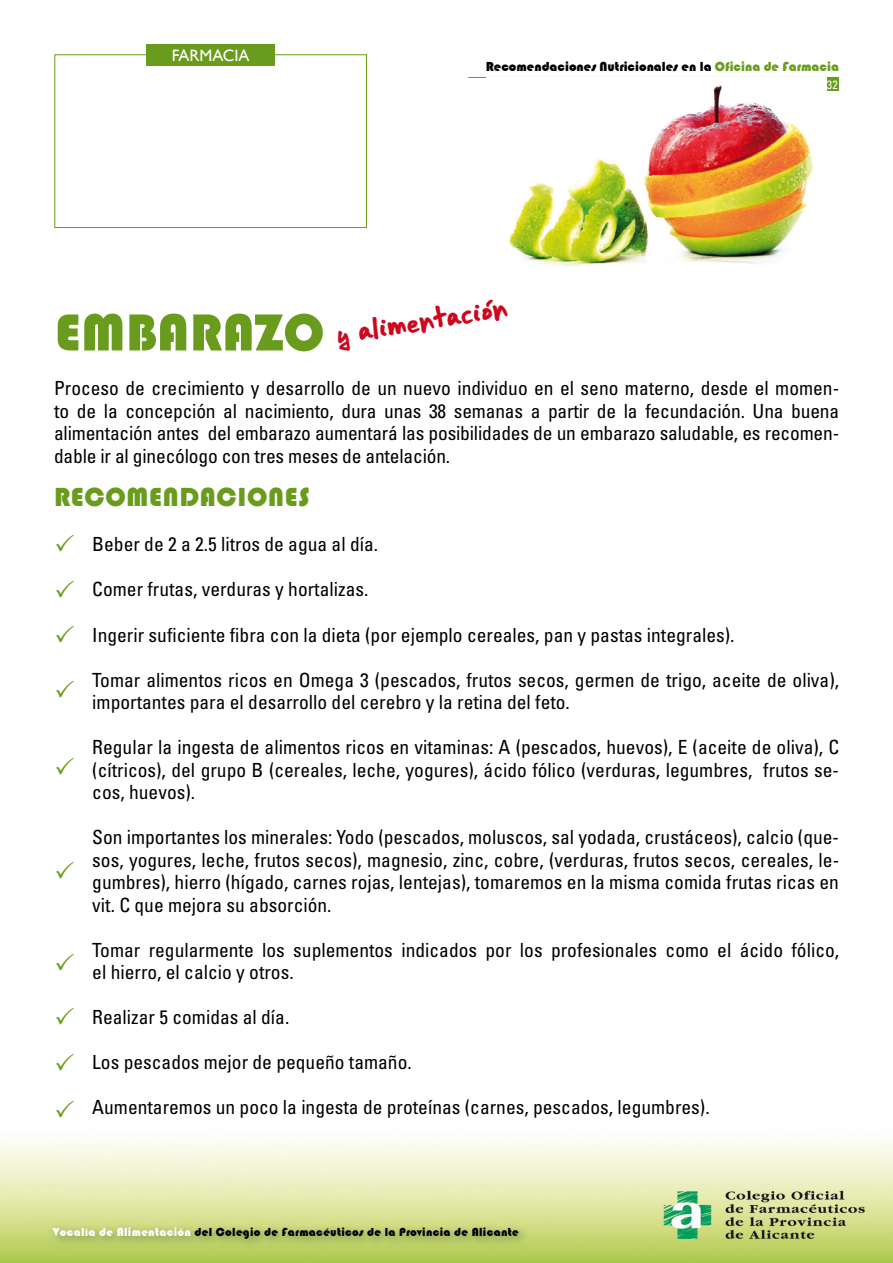
<style>
.page{position:relative;width:893px;height:1263px;background:#fff}
.page>*{position:absolute;margin:0;border:0;box-sizing:border-box;transform-origin:0 0}
.t1{font:54px "Bauhaus 93";letter-spacing:.01em;color:#699c1c}
.t2{font:27px "Bauhaus 93";letter-spacing:.025em;color:#699c1c}
.t3{font:21px "Gorri Sans";color:#cd071e}
.t4{font:condensed 19.5px/22.5px "Univers";color:#000;text-align:justify}
.t5{font:16.5px "Gill Sans";color:#fff}
.t6{font:13.5px "Bauhaus 93";color:#000}
.t7{font:12px "Bauhaus 93";letter-spacing:.025em;color:#000}
.t8{font:condensed 12px "Univers";color:#fff}
.s1{color:#699c1c}
.s2{color:#fff}
</style>
<div class="page">
<img style="left:0;top:1139px;width:893px;height:124px">
<div style="left:55px;top:55px;width:312px;height:173px;border:1px solid #699c1c"></div>
<hr style="left:468px;top:77px;width:371px;height:1px;background:#699c1c">
<div style="left:826px;top:77px;width:13px;height:13px;background:#699c1c"></div>
<img style="left:47px;top:1222px;width:481px;height:27px">
<div style="left:146px;top:45px;width:129px;height:21px;background:#699c1c"></div>
<img style="left:509px;top:85px;width:304px;height:181px">
<p class="t5" style="left:172px;top:46px;width:79px">FARMACIA</p>
<p class="t6" style="left:486px;top:59px;width:355px">Recomendaciones Nutricionales en la <span class="s1">Oficina de Farmacia</span></p>
<p class="t8" style="left:827px;top:77px;width:12px">32</p>
<h1 class="t1" style="left:55px;top:302px;width:271px">EMBARAZO</h1>
<p class="t3" style="left:334px;top:318px;width:174px;rotate:-9deg">y alimentación</p>
<p class="t4" style="left:54px;top:377px;width:787px">Proceso de crecimiento y desarrollo de un nuevo individuo en el seno materno, desde el momen&shy;to de la concepción al nacimiento, dura unas 38 semanas a partir de la fecundación. Una buena alimentación antes del embarazo aumentará las posibilidades de un embarazo saludable, es recomen&shy;dable ir al ginecólogo con tres meses de antelación.</p>
<h2 class="t2" style="left:54px;top:482px;width:257px">RECOMENDACIONES</h2>
<p class="t4" style="left:92px;top:533px;width:287px">Beber de 2 a 2.5 litros de agua al día.</p>
<p class="t4" style="left:92px;top:578px;width:278px">Comer frutas, verduras y hortalizas.</p>
<p class="t4" style="left:92px;top:623px;width:644px">Ingerir suficiente fibra con la dieta (por ejemplo cereales, pan y pastas integrales).</p>
<p class="t4" style="left:92px;top:668px;width:748px">Tomar alimentos ricos en Omega 3 (pescados, frutos secos, germen de trigo, aceite de oliva), importantes para el desarrollo del cerebro y la retina del feto.</p>
<p class="t4" style="left:92px;top:735px;width:748px">Regular la ingesta de alimentos ricos en vitaminas: A (pescados, huevos), E (aceite de oliva), C (cítricos), del grupo B (cereales, leche, yogures), ácido fólico (verduras, legumbres, frutos se&shy;cos, huevos).</p>
<p class="t4" style="left:92px;top:825px;width:748px">Son importantes los minerales: Yodo (pescados, moluscos, sal yodada, crustáceos), calcio (que&shy;sos, yogures, leche, frutos secos), magnesio, zinc, cobre, (verduras, frutos secos, cereales, le&shy;gumbres), hierro (hígado, carnes rojas, lentejas), tomaremos en la misma comida frutas ricas en vit. C que mejora su absorción.</p>
<p class="t4" style="left:92px;top:938px;width:748px">Tomar regularmente los suplementos indicados por los profesionales como el ácido fólico, el hierro, el calcio y otros.</p>
<p class="t4" style="left:92px;top:1006px;width:199px">Realizar 5 comidas al día.</p>
<p class="t4" style="left:92px;top:1051px;width:321px">Los pescados mejor de pequeño tamaño.</p>
<p class="t4" style="left:92px;top:1096px;width:619px">Aumentaremos un poco la ingesta de proteínas (carnes, pescados, legumbres).</p>
<p class="t7" style="left:53px;top:1225px;width:467px"><span class="s2">Vocalía de Alimentación</span> del Colegio de Farmacéuticos de la Provincia de Alicante</p>
</div>
